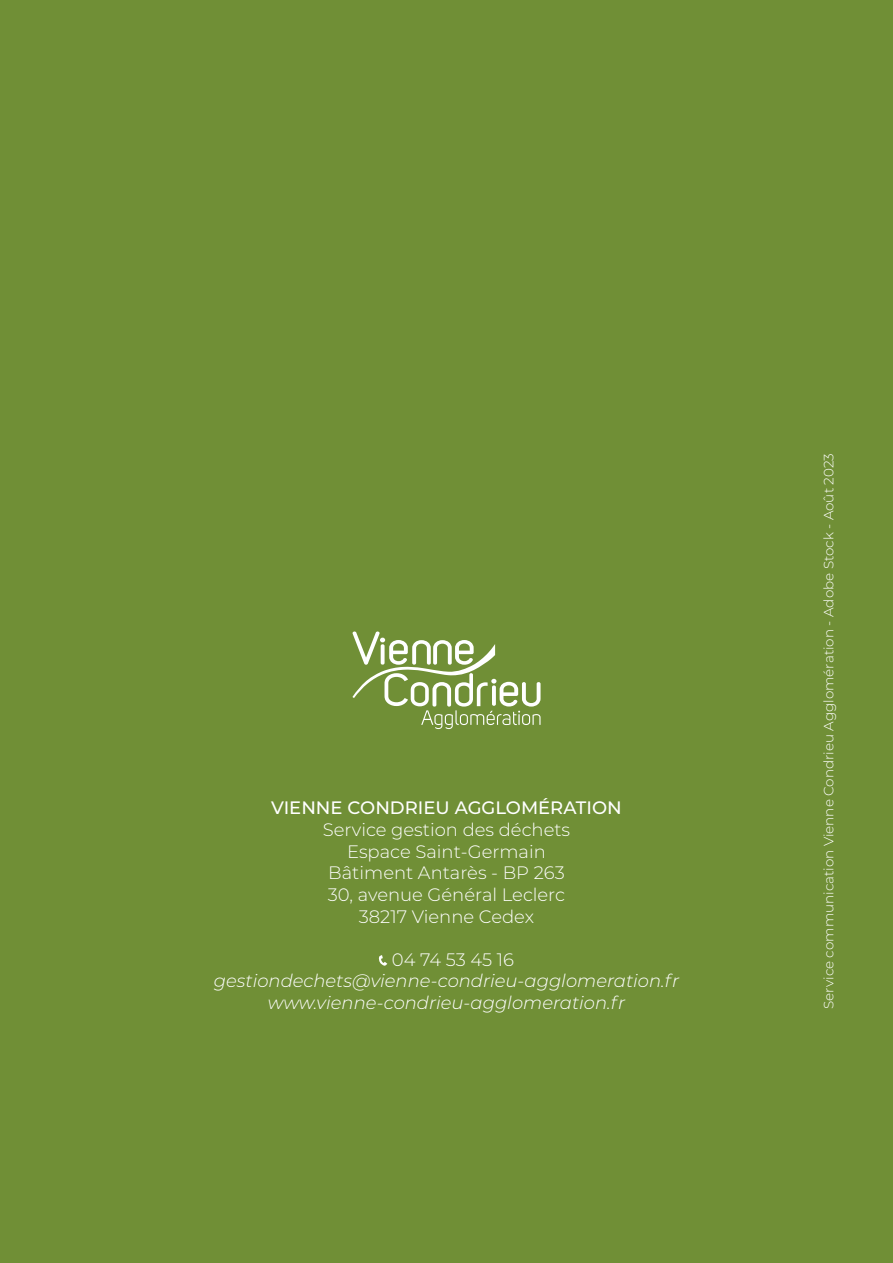
<style>
.page{position:relative;width:893px;height:1263px;background:#708f36}
.page>*{position:absolute;margin:0;border:0;box-sizing:border-box;transform-origin:0 0}
.t1{font:300 18px/21.6px "Montserrat";color:#fff;text-align:center}
.t2{font:italic 300 18px/21.6px "Montserrat";color:#fff;text-align:center}
.t3{font:500 18px "Montserrat";color:#fff}
.t4{font:300 13.5px "Montserrat";color:#fff}
</style>
<div class="page">
<svg style="left:352px;top:631px;width:189px;height:98px"></svg>
<svg style="left:379px;top:955px;width:8px;height:11px"></svg>
<p class="t3" style="left:271px;top:795px;width:352px">VIENNE CONDRIEU AGGLOMÉRATION</p>
<p class="t1" style="left:323px;top:818px;width:249px">Service gestion des déchets<br>Espace Saint-Germain<br>Bâtiment Antarès - BP 263<br>30, avenue Général Leclerc<br>38217 Vienne Cedex</p>
<p class="t1" style="left:392px;top:948px;width:124px">04 74 53 45 16</p>
<p class="t2" style="left:214px;top:969px;width:467px">gestiondechets@vienne-condrieu-agglomeration.fr www.vienne-condrieu-agglomeration.fr</p>
<p class="t4" style="left:819px;top:1009px;width:557px;rotate:-90deg">Service communication Vienne Condrieu Agglomération - Adobe Stock - Août 2023</p>
</div>
